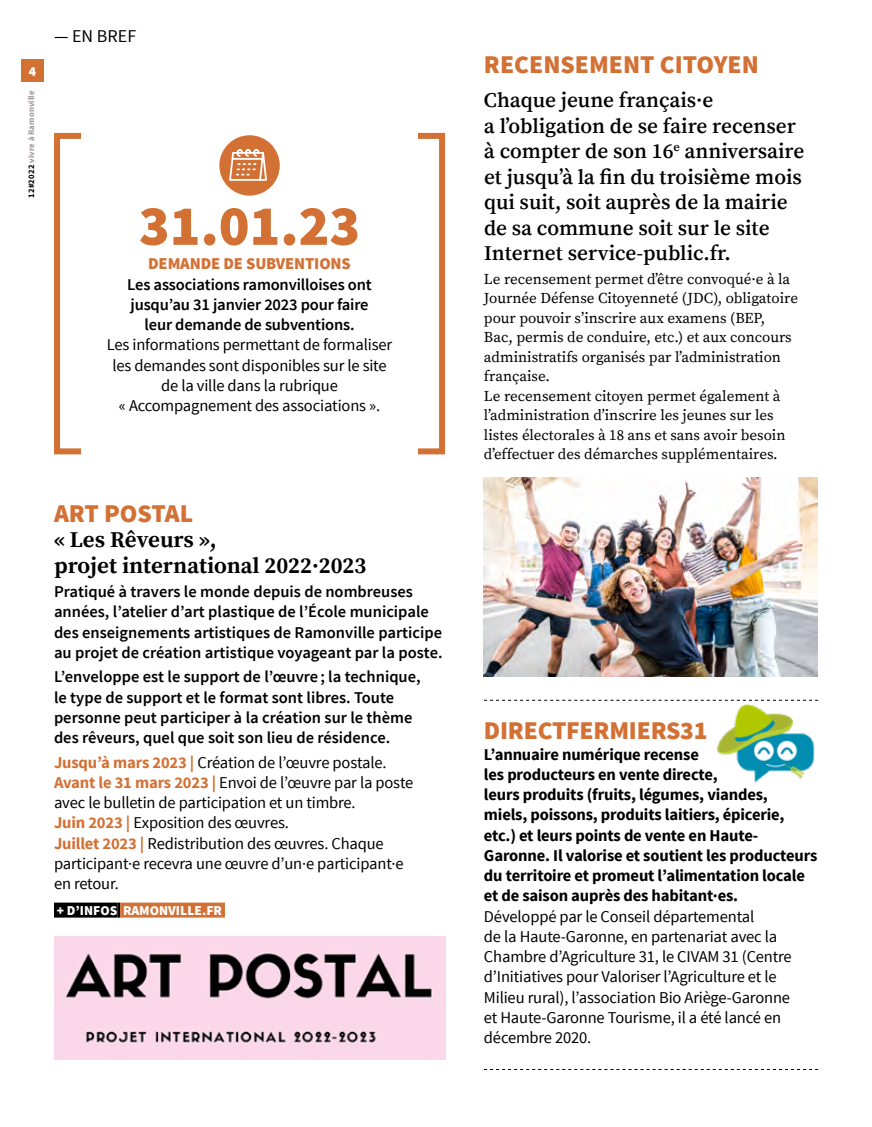
<style>
.page{position:relative;width:872px;height:1127px;background:#fff}
.page>*{position:absolute;margin:0;border:0;box-sizing:border-box;transform-origin:0 0}
.t1{font:900 57px "Source Sans Pro";color:#d37135}
.t2{font:900 25.5px "Source Sans Pro";letter-spacing:-.01em;color:#d37135}
.t3{font:700 22.5px/25.5px "Source Serif Pro";color:#000}
.t4{font:600 21px/25.5px "Source Serif Pro";color:#000}
.t5{font:18px "Source Sans Pro";color:#000}
.t6{font:16.5px/20.2px "Source Sans Pro";letter-spacing:-.01em;color:#000}
.t7{font:600 16.5px/20.2px "Source Sans Pro";color:#000}
.t8{font:700 16.5px/20.2px "Source Sans Pro";letter-spacing:-.01em;color:#000}
.t9{font:900 16.5px "Source Sans Pro";letter-spacing:-.01em;color:#d37135}
.t10{font:15px/19.5px "Source Serif Pro";color:#000}
.t11{font:900 13.5px "Source Sans Pro";color:#fff}
.t12{font:700 8.55px "Source Sans Pro";letter-spacing:.02em;color:#9f959e}
.s1{color:#000}
.s2{font-weight:700;color:#d37135}
</style>
<div class="page">
<svg style="left:484px;top:700px;width:334px;height:1px"></svg>
<img style="left:713px;top:699px;width:104px;height:84px">
<svg style="left:484px;top:1069px;width:334px;height:1px"></svg>
<img style="left:54px;top:936px;width:391px;height:124px">
<div style="left:54px;top:133px;width:391px;height:321px;border:6px solid #d37135"></div>
<div style="left:81px;top:132px;width:336px;height:10px;background:#fff"></div>
<div style="left:81px;top:446px;width:336px;height:10px;background:#fff"></div>
<div style="left:219px;top:135px;width:61px;height:61px;background:#d37135;border-radius:50%"></div>
<div style="left:54px;top:902px;width:63px;height:15px;background:#000"></div>
<hr style="left:117px;top:902px;width:3px;height:15px;background:#000">
<div style="left:120px;top:902px;width:105px;height:15px;background:#d37135"></div>
<svg style="left:229px;top:149px;width:38px;height:32px"></svg>
<img style="left:484px;top:477px;width:334px;height:199px">
<div style="left:21px;top:60px;width:22px;height:22px;background:#d37135"></div>
<p class="t11" style="left:29px;top:62px;width:9px">4</p>
<p class="t12" style="left:26px;top:198px;width:109px;rotate:-90deg"><span class="s1">12#2022</span> vivre à Ramonville</p>
<p class="t5" style="left:54px;top:25px;width:84px">— EN BREF</p>
<h1 class="t1" style="left:139px;top:189px;width:223px">31.01.23</h1>
<p class="t9" style="left:148px;top:253px;width:204px">DEMANDE DE SUBVENTIONS</p>
<p class="t7" style="left:127px;top:274px;width:246px;text-align:center">Les associations ramonvilloises ont jusqu’au 31 janvier 2023 pour faire leur demande de subventions.</p>
<p class="t6" style="left:107px;top:335px;width:287px;text-align:center">Les informations permettant de formaliser les demandes sont disponibles sur le site de la ville dans la rubrique<br>« Accompagnement des associations ».</p>
<h2 class="t2" style="left:54px;top:496px;width:141px">ART POSTAL</h2>
<h3 class="t3" style="left:54px;top:528px;width:314px">« Les Rêveurs »,<br>projet international 2022·2023</h3>
<p class="t7" style="left:54px;top:582px;width:390px">Pratiqué à travers le monde depuis de nombreuses années, l’atelier d’art plastique de l’École municipale des enseignements artistiques de Ramonville participe au projet de création artistique voyageant par la poste.</p>
<p class="t7" style="left:54px;top:667px;width:368px">L’enveloppe est le support de l’œuvre; la technique, le type de support et le format sont libres. Toute personne peut participer à la création sur le thème des rêveurs, quel que soit son lieu de résidence.</p>
<p class="t6" style="left:54px;top:752px;width:361px"><span class="s2">Jusqu’à mars 2023 |</span> Création de l’œuvre postale.<br><span class="s2">Avant le 31 mars 2023 |</span> Envoi de l’œuvre par la poste avec le bulletin de participation et un timbre.<br><span class="s2">Juin 2023 |</span> Exposition des œuvres.<br><span class="s2">Juillet 2023 |</span> Redistribution des œuvres. Chaque participant·e recevra une œuvre d’un·e participant·e en retour.</p>
<p class="t11" style="left:57px;top:901px;width:167px">+ D’INFOS RAMONVILLE.FR</p>
<h2 class="t2" style="left:484px;top:48px;width:276px">RECENSEMENT CITOYEN</h2>
<p class="t4" style="left:484px;top:88px;width:322px">Chaque jeune français·e<br>a l’obligation de se faire recenser à compter de son 16<sup>e</sup> anniversaire et jusqu’à la fin du troisième mois qui suit, soit auprès de la mairie de sa commune soit sur le site<br>Internet service-public.fr.</p>
<p class="t10" style="left:484px;top:270px;width:315px">Le recensement permet d’être convoqué·e à la Journée Défense Citoyenneté (JDC), obligatoire pour pouvoir s’inscrire aux examens (BEP, Bac, permis de conduire, etc.) et aux concours administratifs organisés par l’administration française.<br>Le recensement citoyen permet également à l’administration d’inscrire les jeunes sur les listes électorales à 18 ans et sans avoir besoin d’effectuer des démarches supplémentaires.</p>
<h2 class="t2" style="left:484px;top:714px;width:225px">DIRECTFERMIERS31</h2>
<p class="t8" style="left:484px;top:745px;width:335px">L’annuaire numérique recense<br>les producteurs en vente directe,<br>leurs produits (fruits, légumes, viandes,<br>miels, poissons, produits laitiers, épicerie, etc.) et leurs points de vente en Haute-Garonne. Il valorise et soutient les producteurs du territoire et promeut l’alimentation locale et de saison auprès des habitant·es.</p>
<p class="t6" style="left:484px;top:906px;width:309px">Développé par le Conseil départemental<br>de la Haute-Garonne, en partenariat avec la Chambre d’Agriculture 31, le CIVAM 31 (Centre d’Initiatives pour Valoriser l’Agriculture et le Milieu rural), l’association Bio Ariège-Garonne et Haute-Garonne Tourisme, il a été lancé en décembre 2020.</p>
</div>
